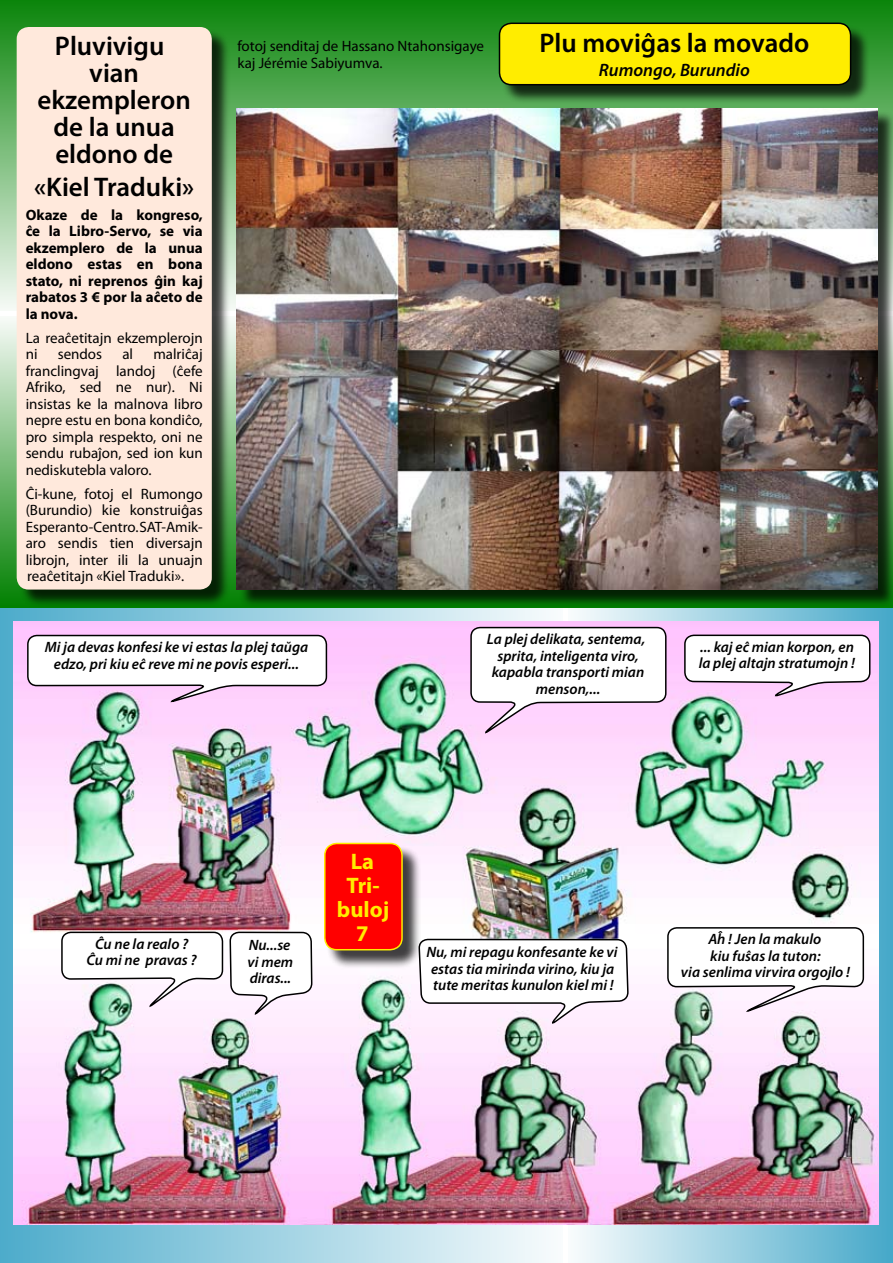
<style>
.page{position:relative;width:893px;height:1263px;background:#fff}
.page>*{position:absolute;margin:0;border:0;box-sizing:border-box;transform-origin:0 0}
.t1{font:600 27px/27px "Myriad Pro";color:#000;text-align:center}
.t2{font:700 22.5px/24px "Myriad Pro";color:#ffed00;text-align:center}
.t3{font:italic 600 18px "Myriad Pro";color:#000}
.t4{font:15px/16.5px "Myriad Pro";color:#000}
.t5{font:italic 600 15px/16.5px "Myriad Pro";color:#000;text-align:center}
.t6{font:700 15px/16.5px "Myriad Pro";color:#000;text-align:justify}
</style>
<div class="page">
<div style="left:0;top:608px;width:563px;height:655px;background:linear-gradient(to right,#4dabcb,#f9fcfd)"></div>
<div style="left:568px;top:608px;width:325px;height:655px;background:linear-gradient(to right,#f9fcfd,#45a8c9)"></div>
<img style="left:14px;top:621px;width:865px;height:604px">
<div style="left:0;top:0;width:893px;height:311px;background:linear-gradient(to bottom,#0c850c,#f9fbf8)"></div>
<svg style="left:26px;top:634px;width:302px;height:69px"></svg>
<svg style="left:470px;top:626px;width:197px;height:109px"></svg>
<svg style="left:666px;top:926px;width:199px;height:87px"></svg>
<svg style="left:60px;top:931px;width:164px;height:78px"></svg>
<div style="left:326px;top:845px;width:117px;height:130px;background:#000;opacity:.75"></div>
<div style="left:325px;top:843px;width:77px;height:107px;background:#f00;border-radius:12px"></div>
<div style="left:324px;top:843px;width:79px;height:107px;border:2px solid #ffed00;border-radius:12px"></div>
<img style="left:230px;top:931px;width:82px;height:231px">
<svg style="left:683px;top:634px;width:188px;height:63px"></svg>
<svg style="left:419px;top:938px;width:209px;height:127px"></svg>
<div style="left:19px;top:29px;width:233px;height:586px;background:#000;opacity:.75"></div>
<div style="left:17px;top:27px;width:195px;height:562px;background:#ffe9dc;border-radius:12px"></div>
<div style="left:501px;top:25px;width:376px;height:86px;background:#000;opacity:.75"></div>
<div style="left:499px;top:23px;width:352px;height:62px;background:#ffed00;border-radius:12px"></div>
<div style="left:499px;top:23px;width:352px;height:62px;border:2px solid #000;border-radius:12px"></div>
<div style="left:239px;top:110px;width:654px;height:505px;background:#000;opacity:.75"></div>
<img style="left:237px;top:108px;width:640px;height:482px">
<h1 class="t1" style="left:38px;top:32px;width:155px">Pluvivigu vian ekzempleron de la unua eldono de</h1>
<h1 class="t1" style="left:34px;top:172px;width:162px">«Kiel Traduki»</h1>
<p class="t6" style="left:26px;top:206px;width:179px">Okaze de la kongreso, ĉe la Libro-Servo, se via ekzemplero de la unua eldono estas en bona stato, ni reprenos ĝin kaj rabatos 3 € por la aĉeto de la nova.</p>
<p class="t4" style="left:26px;top:329px;width:179px">La reaĉetitajn ekzemplerojn ni</p>
<p class="t4" style="left:26px;top:346px;width:179px;text-align:justify;text-indent:128px">malriĉaj franclingvaj landoj (ĉefe Afriko, sed ne nur). Ni insistas ke la malnova libro nepre estu en bona kondiĉo, pro simpla respekto, oni ne sendu rubaĵon, sed ion kun nediskutebla valoro.</p>
<p class="t4" style="left:26px;top:485px;width:179px;text-align:justify">Ĉi-kune, fotoj el Rumongo (Burundio) kie konstruiĝas Esperanto-Centro. SAT-Amik&shy;aro sendis tien diversajn librojn, inter ili la unuajn reaĉetitajn «Kiel Traduki».</p>
<p class="t4" style="left:58px;top:346px;width:46px">sendos</p>
<p class="t4" style="left:122px;top:346px;width:12px">al</p>
<p class="t4" style="left:237px;top:37px;width:248px">fotoj senditaj de Hassano Ntahonsigaye kaj Jérémie Sabiyumva.</p>
<h1 class="t1" style="left:539px;top:29px;width:271px">Plu moviĝas la movado</h1>
<p class="t3" style="left:599px;top:58px;width:152px">Rumongo, Burundio</p>
<p class="t5" style="left:45px;top:638px;width:265px">Mi ja devas konfesi ke vi estas la plej taŭga edzo, pri kiu eĉ reve mi ne povis esperi...</p>
<p class="t5" style="left:487px;top:630px;width:160px">La plej delikata, sentema, sprita, inteligenta viro, kapabla transporti mian menson,...</p>
<p class="t5" style="left:699px;top:638px;width:158px;text-align:left">... kaj eĉ mian korpon, en la plej altajn stratumojn !</p>
<p class="t5" style="left:86px;top:935px;width:112px">Ĉu ne la realo ?<br>Ĉu mi ne pravas ?</p>
<p class="t5" style="left:248px;top:936px;width:47px;text-align:left">Nu...se vi mem diras...</p>
<h2 class="t2" style="left:337px;top:848px;width:54px">La<br>Tri&shy;buloj<br>7</h2>
<p class="t5" style="left:426px;top:944px;width:193px">Nu, mi repagu konfesante ke vi estas tia mirinda virino, kiu ja tute meritas kunulon kiel mi !</p>
<p class="t5" style="left:681px;top:931px;width:171px">Aĥ ! Jen la makulo<br>kiu fuŝas la tuton:<br>via senlima virvira orgojlo !</p>
</div>
